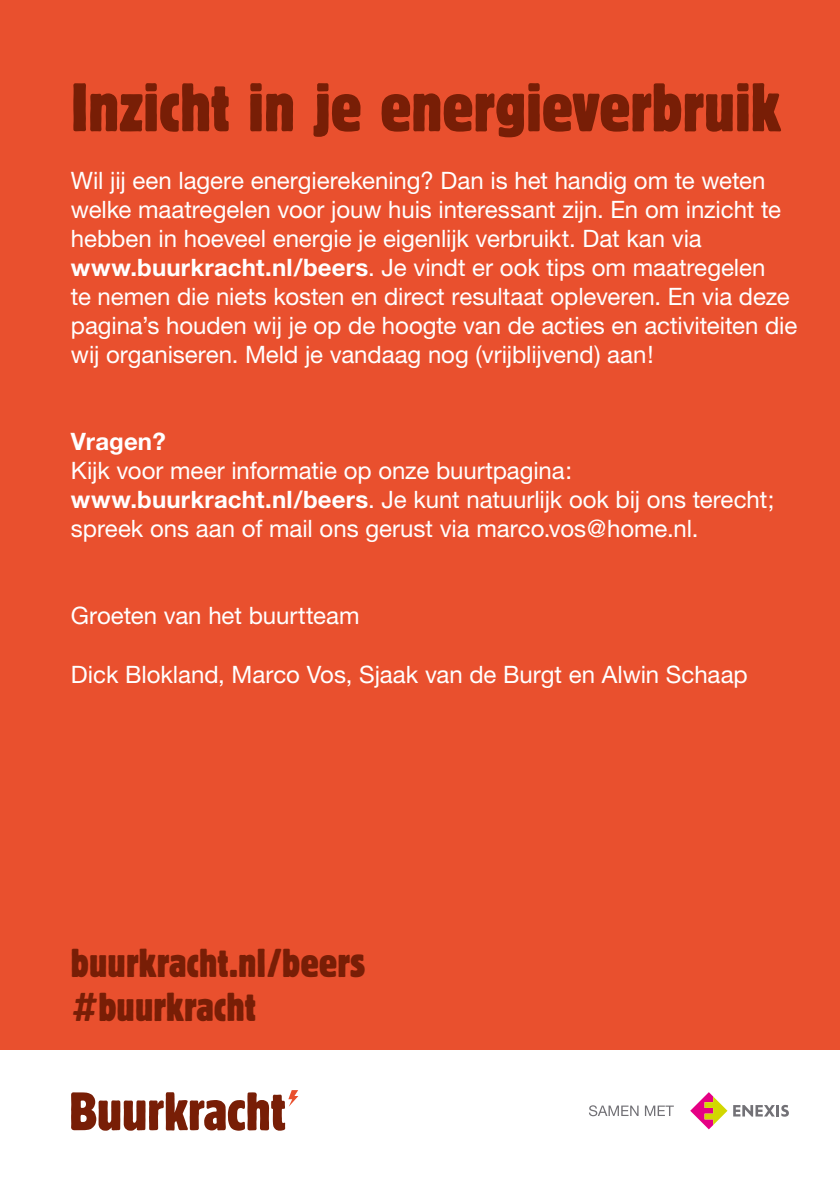
<style>
.page{position:relative;width:840px;height:1191px;background:#fff}
.page>*{position:absolute;margin:0;border:0;box-sizing:border-box;transform-origin:0 0}
.t1{font:condensed 68px "Block BE";color:#781e06}
.t2{font:condensed 40px/44px "Block BE";letter-spacing:.005em;color:#781e06}
.t3{font:24px/29px "Helvetica Neue";letter-spacing:-.005em;color:#fff}
.t4{font:700 24px "Helvetica Neue";letter-spacing:.005em;color:#fff}
.s1{font-weight:700}
.s2{font-family:"Buurkracht Condensed";font-style:italic;font-stretch:normal}
</style>
<div class="page">
<div style="left:0;top:0;width:839px;height:1049px;background:#e9502e"></div>
<svg style="left:690px;top:1092px;width:98px;height:37px"></svg>
<svg style="left:589px;top:1105px;width:84px;height:11px"></svg>
<svg style="left:71px;top:1090px;width:227px;height:40px"></svg>
<h1 class="t1" style="left:71px;top:68px;width:710px">Inzicht in je energieverbruik</h1>
<p class="t3" style="left:71px;top:166px;width:727px">Wil jij een lagere energierekening? Dan is het handig om te weten welke maatregelen voor jouw huis interessant zijn. En om inzicht te hebben in hoeveel energie je eigenlijk verbruikt. Dat kan via <span class="s1">www.buurkracht.nl/beers</span>. Je vindt er ook tips om maatregelen<br>te nemen die niets kosten en direct resultaat opleveren. En via deze pagina’s houden wij je op de hoogte van de acties en activiteiten die wij organiseren. Meld je vandaag nog (vrijblijvend) aan!</p>
<p class="t4" style="left:71px;top:427px;width:96px">Vragen?</p>
<p class="t3" style="left:71px;top:456px;width:704px">Kijk voor meer informatie op onze buurtpagina: <span class="s1">www.buurkracht.nl/beers</span>. Je kunt natuurlijk ook bij ons terecht; spreek ons aan of mail ons gerust via marco.vos@home.nl.</p>
<p class="t3" style="left:71px;top:601px;width:290px">Groeten van het buurtteam</p>
<p class="t3" style="left:71px;top:659px;width:678px">Dick Blokland, Marco Vos, Sjaak van de Burgt en Alwin Schaap</p>
<h2 class="t2" style="left:71px;top:940px;width:296px">buurkracht.nl/beers <span class="s2">#</span> buurkracht</h2>
</div>
